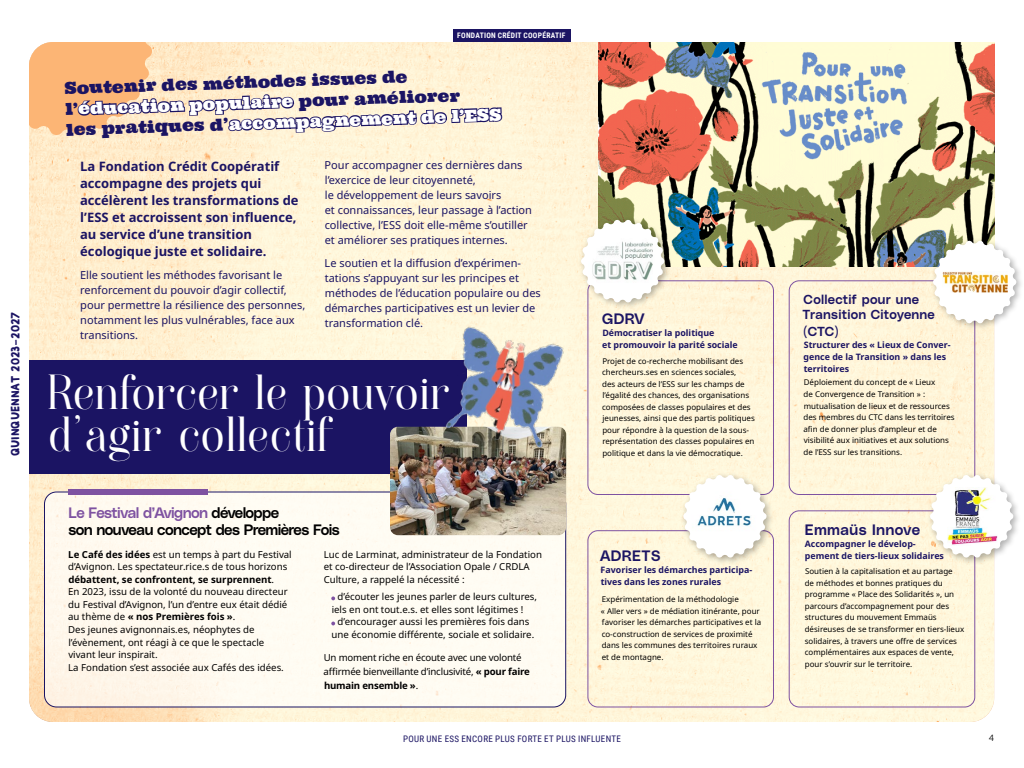
<style>
.page{position:relative;width:1024px;height:768px;background:#fff}
.page>*{position:absolute;margin:0;border:0;box-sizing:border-box;transform-origin:0 0}
.Style_de_paragraphe_03Agir_collectif{font:46px "PS Paradizo Regular";letter-spacing:.03em;color:#fff}
.Style_de_paragraphe_03Agir_collectif-2{font:46px "PS Paradizo Regular";letter-spacing:.05em;color:#fff}
.t1{font:16.6px "Ultra";color:#1b1463}
.t2{font:15px "Poly Sans Median";letter-spacing:-.04em;color:#000}
.t3{font:15px "Poly Sans Median";letter-spacing:-.04em;color:#7e52a1}
.t4{font:15px "Poly Sans Median";letter-spacing:.02em;color:#1b1463}
.t5{font:700 13px/17px "Noto Sans";color:#1b1463}
.t6{font:13px/17px "Poly Sans Median";letter-spacing:.02em;color:#1b1463}
.t7{font:12px "Explorer Free";color:#1b1463}
.t8{font:11px/15px "Noto Sans";color:#1b1463}
.t9{font:9.6px/12.5px "Noto Sans";color:#000}
.t10{font:9.6px/14px "Noto Sans";letter-spacing:-.02em;color:#000}
.t11{font:9px "Roboto Condensed";letter-spacing:.035em;color:#1b1463}
.t12{font:9px "Museo Sans 300";color:#000}
.t13{font:700 8.9px/12px "Noto Sans";color:#1b1463}
.t14{font:8px/11.5px "Noto Sans";color:#000}
.t15{font:700 7.6px "Roboto Condensed";letter-spacing:.035em;color:#fff}
.s1{color:#000}
.s2{font-weight:700}
</style>
<div class="page">
<div style="left:453px;top:29px;width:117px;height:13px;background:#1b1463"></div>
<img style="left:29px;top:42px;width:965px;height:680px">
<svg style="left:29px;top:42px;width:124px;height:95px"></svg>
<div style="left:44px;top:492px;width:522px;height:215px;background:#fffbf2;border-radius:12px"></div>
<img style="left:598px;top:42px;width:396px;height:225px">
<svg style="left:331px;top:596px;width:4px;height:4px"></svg>
<svg style="left:331px;top:622px;width:4px;height:3px"></svg>
<div style="left:68px;top:490px;width:140px;height:5px;background:#7e52a1"></div>
<div style="left:29px;top:360px;width:438px;height:114px;background:#1b1463"></div>
<img style="left:390px;top:427px;width:176px;height:108px">
<img style="left:433px;top:317px;width:142px;height:142px">
<div style="left:587px;top:280px;width:187px;height:215px;border:1px solid #7e52a1;border-radius:10px"></div>
<div style="left:587px;top:530px;width:187px;height:178px;border:1px solid #7e52a1;border-radius:10px"></div>
<div style="left:789px;top:510px;width:186px;height:198px;border:1px solid #7e52a1;border-radius:10px"></div>
<div style="left:789px;top:280px;width:186px;height:215px;border:1px solid #7e52a1;border-radius:10px"></div>
<div style="left:577px;top:216px;width:95px;height:94px;background:#000;opacity:.31"></div>
<svg style="left:580px;top:219px;width:85px;height:84px"></svg>
<div style="left:586px;top:224px;width:74px;height:74px;background:#fff;border-radius:50%"></div>
<img style="left:589px;top:227px;width:69px;height:69px">
<div style="left:679px;top:471px;width:95px;height:95px;background:#000;opacity:.31"></div>
<svg style="left:683px;top:474px;width:84px;height:84px"></svg>
<div style="left:688px;top:480px;width:74px;height:74px;background:#fff;border-radius:50%"></div>
<img style="left:692px;top:483px;width:67px;height:67px">
<div style="left:926px;top:471px;width:95px;height:95px;background:#000;opacity:.31"></div>
<svg style="left:929px;top:474px;width:85px;height:84px"></svg>
<div style="left:935px;top:480px;width:74px;height:74px;background:#fff;border-radius:50%"></div>
<img style="left:947px;top:487px;width:51px;height:59px">
<div style="left:929px;top:237px;width:95px;height:94px;background:#000;opacity:.31"></div>
<svg style="left:932px;top:240px;width:85px;height:84px"></svg>
<div style="left:938px;top:245px;width:74px;height:74px;background:#fff;border-radius:50%"></div>
<img style="left:943px;top:272px;width:65px;height:21px">
<h3 class="t7" style="left:10px;top:456px;width:146px;rotate:-90deg">Quinquennat 2023-2027</h3>
<p class="t15" style="left:457px;top:30px;width:110px">FONDATION CRÉDIT COOPÉRATIF</p>
<p class="t1" style="left:64px;top:78px;width:345px;rotate:-2deg">Soutenir des méthodes issues de</p>
<p class="t1" style="left:65px;top:98px;width:397px;rotate:-2deg">l’éducation populaire pour améliorer</p>
<p class="t1" style="left:66px;top:119px;width:437px;rotate:-2deg">les pratiques d’accompagnement de l’ESS</p>
<p class="t5" style="left:80px;top:158px;width:220px">La Fondation Crédit Coopératif accompagne des projets qui accélèrent les transformations de l’ESS et accroissent son influence, au service d’une transition écologique juste et solidaire.</p>
<p class="t8" style="left:80px;top:268px;width:227px">Elle soutient les méthodes favorisant le renforcement du pouvoir d’agir collectif, pour permettre la résilience des personnes, notamment les plus vulnérables, face aux transitions.</p>
<p class="t8" style="left:325px;top:158px;width:199px">Pour accompagner ces dernières dans l’exercice de leur citoyenneté,</p>
<p class="t8" style="left:325px;top:188px;width:178px">le développement de leurs savoirs</p>
<p class="t8" style="left:325px;top:203px;width:209px">et connaissances, leur passage à l’action collective, l’ESS doit elle-même s’outiller</p>
<p class="t8" style="left:325px;top:233px;width:185px">et améliorer ses pratiques internes.</p>
<p class="t8" style="left:325px;top:256px;width:218px">Le soutien et la diffusion d’expérimen&shy;tations s’appuyant sur les principes et méthodes de l’éducation populaire ou des démarches participatives est un levier de transformation clé.</p>
<p class="Style_de_paragraphe_03Agir_collectif" style="left:48px;top:366px;width:404px">Renforcer le pouvoir</p>
<p class="Style_de_paragraphe_03Agir_collectif-2" style="left:48px;top:408px;width:288px">d’agir collectif</p>
<p class="t3" style="left:68px;top:501px;width:212px">Le Festival d’Avignon <span class="s1">développe</span></p>
<p class="t2" style="left:68px;top:518px;width:273px">son nouveau concept des Premières Fois</p>
<p class="t9" style="left:68px;top:548px;width:225px"><span class="s2">Le Café des idées</span> est un temps à part du Festival d’Avignon. Les spectateur.rice.s de tous horizons <span class="s2">débattent, se confrontent, se surprennent</span>.</p>
<p class="t9" style="left:68px;top:586px;width:221px;text-align:justify">En 2023, issu de la volonté du nouveau directeur du Festival d’Avignon, l’un d’entre eux était dédié au thème de <span class="s2">« nos Premières fois »</span>.</p>
<p class="t9" style="left:68px;top:623px;width:198px">Des jeunes avignonnais.es, néophytes de l’évènement, ont réagi à ce que le spectacle vivant leur inspirait.</p>
<p class="t9" style="left:68px;top:661px;width:217px">La Fondation s’est associée aux Cafés des idées.</p>
<p class="t9" style="left:324px;top:548px;width:220px">Luc de Larminat, administrateur de la Fondation et co-directeur de l’Association Opale / CRDLA<br>Culture, a rappelé la nécessité :</p>
<p class="t9" style="left:332px;top:591px;width:207px;text-indent:6px">d’écouter les jeunes parler de leurs cultures, iels en ont tout.e.s. et elles sont légitimes !</p>
<p class="t9" style="left:332px;top:616px;width:204px;text-align:center">d’encourager aussi les premières fois dans une économie différente, sociale et solidaire.</p>
<p class="t10" style="left:324px;top:651px;width:208px">Un moment riche en écoute avec une volonté affirmée bienveillante d’inclusivité, <span class="s2">« pour faire humain ensemble »</span>.</p>
<p class="t4" style="left:602px;top:307px;width:44px">GDRV</p>
<p class="t13" style="left:602px;top:327px;width:114px">Démocratiser la politique</p>
<p class="t13" style="left:602px;top:339px;width:137px">et promouvoir la parité sociale</p>
<p class="t14" style="left:602px;top:355px;width:154px">Projet de co-recherche mobilisant des chercheurs.ses en sciences sociales,<br>des acteurs de l’ESS sur les champs de l’égalité des chances, des organisations composées de classes populaires et des jeunesses, ainsi que des partis politiques pour répondre à la question de la sous&shy;représentation des classes populaires en politique et dans la vie démocratique.</p>
<p class="t4" style="left:600px;top:544px;width:62px">ADRETS</p>
<p class="t13" style="left:601px;top:564px;width:153px">Favoriser les démarches participa&shy;tives dans les zones rurales</p>
<p class="t14" style="left:602px;top:594px;width:138px">Expérimentation de la méthodologie</p>
<p class="t14" style="left:601px;top:605px;width:162px">« Aller vers » de médiation itinérante, pour favoriser les démarches participatives et la co-construction de services de proximité dans les communes des territoires ruraux</p>
<p class="t14" style="left:602px;top:651px;width:63px">et de montagne.</p>
<p class="t11" style="left:403px;top:732px;width:219px">POUR UNE ESS ENCORE PLUS FORTE ET PLUS INFLUENTE</p>
<p class="t6" style="left:804px;top:290px;width:117px">Collectif pour une</p>
<p class="t6" style="left:802px;top:305px;width:134px">Transition Citoyenne (CTC)</p>
<p class="t13" style="left:804px;top:339px;width:149px">Structurer des « Lieux de Conver&shy;gence de la Transition » dans les territoires</p>
<p class="t14" style="left:804px;top:377px;width:153px">Déploiement du concept de « Lieux<br>de Convergence de Transition » : mutualisation de lieux et de ressources des membres du CTC dans les territoires afin de donner plus d’ampleur et de visibilité aux initiatives et aux solutions</p>
<p class="t14" style="left:804px;top:446px;width:100px">de l’ESS sur les transitions.</p>
<p class="t4" style="left:805px;top:518px;width:117px">Emmaüs Innove</p>
<p class="t13" style="left:805px;top:538px;width:113px">Accompagner le dévelop-</p>
<p class="t13" style="left:805px;top:550px;width:141px">pement de tiers-lieux solidaires</p>
<p class="t14" style="left:805px;top:566px;width:161px">Soutien à la capitalisation et au partage<br>de méthodes et bonnes pratiques du programme « Place des Solidarités », un parcours d’accompagnement pour des structures du mouvement Emmaüs désireuses de se transformer en tiers-lieux solidaires, à travers une offre de services complémentaires aux espaces de vente, pour s’ouvrir sur le territoire.</p>
<p class="t12" style="left:989px;top:733px;width:7px">4</p>
</div>
